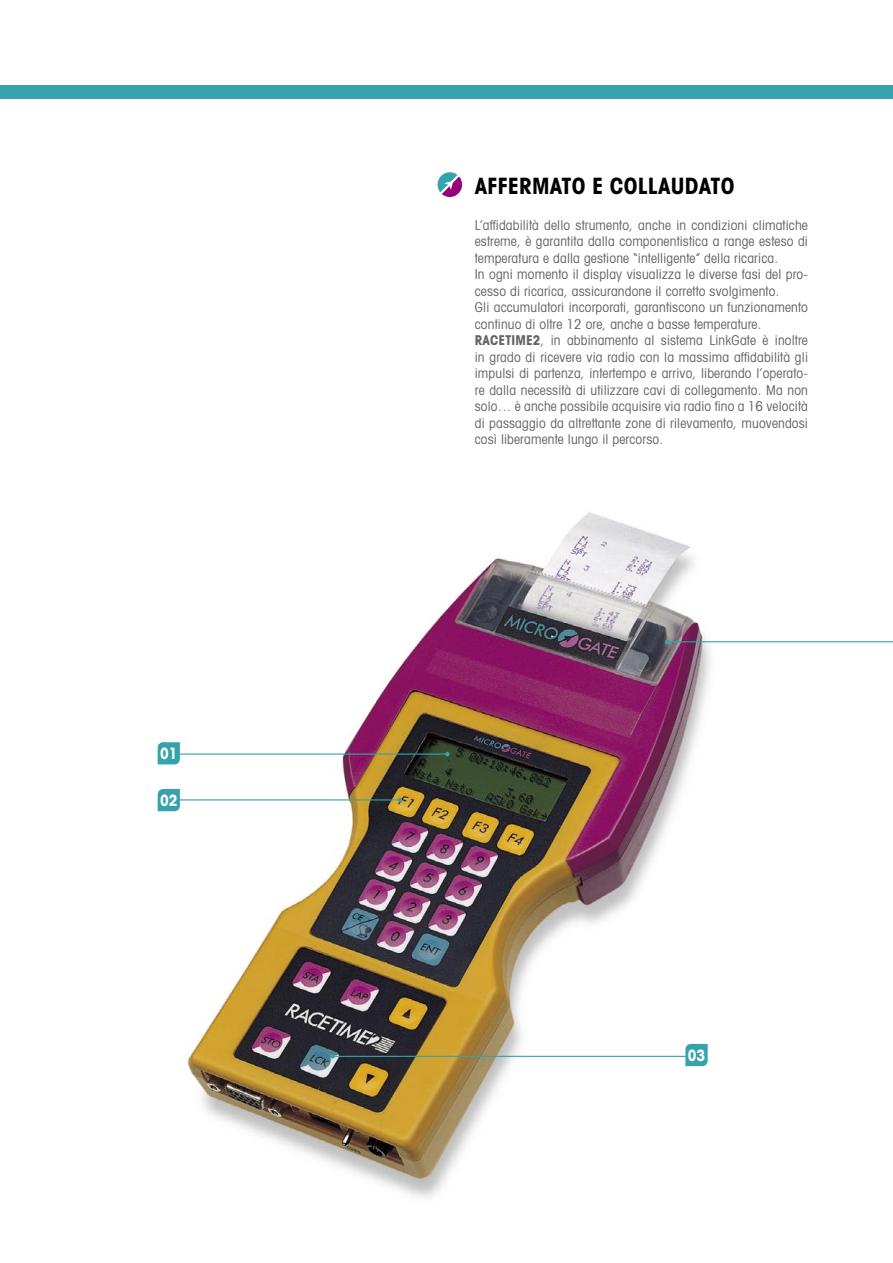
<style>
.page{position:relative;width:893px;height:1263px;background:#fff}
.page>*{position:absolute;margin:0;border:0;box-sizing:border-box;transform-origin:0 0}
.t1{font:700 condensed 22.5px "Avant Garde";letter-spacing:.01em;color:#000}
.t2{font:700 condensed 15.75px "Avant Garde";color:#fff}
.t3{font:condensed 13.5px/16.5px "Avant Garde";letter-spacing:.01em;color:#636363;text-align:justify}
.s1{font-weight:700}
</style>
<div class="page">
<img style="left:160px;top:512px;width:576px;height:686px">
<hr style="left:333px;top:1056px;width:363px;height:1px;background:#35a3ab">
<svg style="left:330px;top:1054px;width:5px;height:4px"></svg>
<hr style="left:667px;top:641px;width:226px;height:1px;background:#35a3ab">
<svg style="left:665px;top:639px;width:4px;height:5px"></svg>
<hr style="left:176px;top:753px;width:271px;height:2px;background:#35a3ab">
<svg style="left:445px;top:752px;width:5px;height:4px"></svg>
<hr style="left:179px;top:799px;width:221px;height:1px;background:#35a3ab">
<svg style="left:398px;top:798px;width:4px;height:4px"></svg>
<div style="left:0;top:85px;width:893px;height:13px;background:#35a3ab"></div>
<svg style="left:438px;top:172px;width:24px;height:25px"></svg>
<svg style="left:158px;top:789px;width:22px;height:22px"></svg>
<svg style="left:158px;top:742px;width:22px;height:22px"></svg>
<svg style="left:685px;top:1044px;width:23px;height:22px"></svg>
<p class="t2" style="left:160px;top:744px;width:19px">01</p>
<p class="t2" style="left:160px;top:790px;width:19px">02</p>
<p class="t1" style="left:475px;top:171px;width:261px">AFFERMATO E COLLAUDATO</p>
<p class="t3" style="left:475px;top:216px;width:335px">L’affidabilità dello strumento, anche in condizioni climatiche estreme, è garantita dalla componentistica a range esteso di temperatura e dalla gestione “intelligente” della ricarica.</p>
<p class="t3" style="left:475px;top:266px;width:335px">In ogni momento il display visualizza le diverse fasi del pro&shy;cesso di ricarica, assicurandone il corretto svolgimento.</p>
<p class="t3" style="left:475px;top:299px;width:335px">Gli accumulatori incorporati, garantiscono un funzionamento continuo di oltre 12 ore, anche a basse temperature.</p>
<p class="t3" style="left:475px;top:332px;width:335px"><span class="s1">RACETIME2</span>, in abbinamento al sistema LinkGate è inoltre in grado di ricevere via radio con la massima affidabilità gli impulsi di partenza, intertempo e arrivo, liberando l’operato&shy;re dalla necessità di utilizzare cavi di collegamento. Ma non solo… è anche possibile acquisire via radio fino a 16 velocità di passaggio da altrettante zone di rilevamento, muovendosi così liberamente lungo il percorso.</p>
<p class="t2" style="left:688px;top:1045px;width:19px">03</p>
</div>
